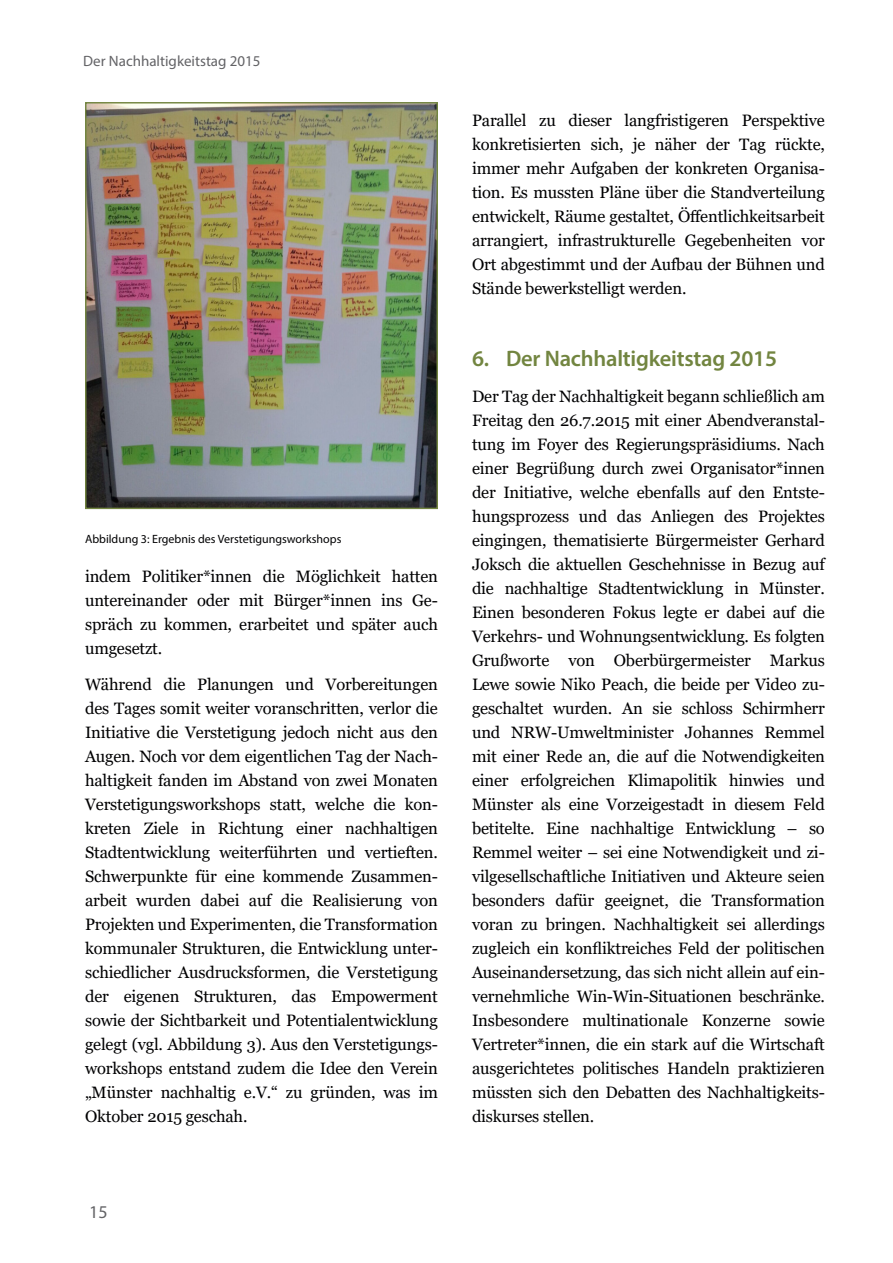
<style>
.page{position:relative;width:893px;height:1263px;background:#fff}
.page>*{position:absolute;margin:0;border:0;box-sizing:border-box;transform-origin:0 0}
.t1{font:600 22.5px "Myriad Pro";letter-spacing:-.01em;color:#728540}
.t2{font:18px "Myriad Pro";color:#636366}
.t3{font:16.5px/24px "Georgia";letter-spacing:-.01em;color:#000002;text-align:justify}
.t4{font:15px "Myriad Pro";color:#636366}
.Beschriftung_Abb__Ta{font:12px "Myriad Pro";color:#000002}
</style>
<div class="page">
<img style="left:87px;top:104px;width:349px;height:403px">
<div style="left:85px;top:102px;width:353px;height:407px;border:1px solid #728540"></div>
<p class="t4" style="left:83px;top:52px;width:179px">Der Nachhaltigkeitstag 2015</p>
<p class="Beschriftung_Abb__Ta" style="left:85px;top:532px;width:258px">Abbildung 3: Ergebnis des Verstetigungsworkshops</p>
<p class="t3" style="left:85px;top:565px;width:354px">indem Politiker*innen die Möglichkeit hatten untereinander oder mit Bürger*innen ins Ge&shy;spräch zu kommen, erarbeitet und später auch umgesetzt.</p>
<p class="t3" style="left:85px;top:673px;width:354px">Während die Planungen und Vorbereitungen des Tages somit weiter voranschritten, verlor die Initiative die Verstetigung jedoch nicht aus den Augen. Noch vor dem eigentlichen Tag der Nach&shy;haltigkeit fanden im Abstand von zwei Monaten Verstetigungsworkshops statt, welche die kon&shy;kreten Ziele in Richtung einer nachhaltigen Stadtentwicklung weiterführten und vertieften.<br>Schwerpunkte für eine kommende Zusammen&shy;arbeit wurden dabei auf die Realisierung von Projekten und Experimenten, die Transformation kommunaler Strukturen, die Entwicklung unter&shy;schiedlicher Ausdrucksformen, die Verstetigung der eigenen Strukturen, das Empowerment sowie der Sichtbarkeit und Potentialentwicklung gelegt (vgl. Abbildung 3). Aus den Verstetigungs&shy;workshops entstand zudem die Idee den Verein „Münster nachhaltig e.V.“ zu gründen, was im Oktober 2015 geschah.</p>
<p class="t2" style="left:89px;top:1201px;width:20px">15</p>
<p class="t3" style="left:472px;top:109px;width:354px">Parallel zu dieser langfristigeren Perspektive konkretisierten sich, je näher der Tag rückte, immer mehr Aufgaben der konkreten Organisa&shy;tion. Es mussten Pläne über die Standverteilung entwickelt, Räume gestaltet, Öffentlichkeitsarbeit arrangiert, infrastrukturelle Gegebenheiten vor Ort abgestimmt und der Aufbau der Bühnen und Stände bewerkstelligt werden.</p>
<p class="t1" style="left:472px;top:344px;width:307px">6. Der Nachhaltigkeitstag 2015</p>
<p class="t3" style="left:472px;top:385px;width:354px">Der Tag der Nachhaltigkeit begann schließlich am Freitag den 26.7.2015 mit einer Abendveranstal&shy;tung im Foyer des Regierungspräsidiums. Nach einer Begrüßung durch zwei Organisator*innen der Initiative, welche ebenfalls auf den Entste&shy;hungsprozess und das Anliegen des Projektes eingingen, thematisierte Bürgermeister Gerhard Joksch die aktuellen Geschehnisse in Bezug auf die nachhaltige Stadtentwicklung in Münster.<br>Einen besonderen Fokus legte er dabei auf die Verkehrs- und Wohnungsentwicklung. Es folgten Grußworte von Oberbürgermeister Markus Lewe sowie Niko Peach, die beide per Video zu&shy;geschaltet wurden. An sie schloss Schirmherr und NRW-Umweltminister Johannes Remmel mit einer Rede an, die auf die Notwendigkeiten einer erfolgreichen Klimapolitik hinwies und Münster als eine Vorzeigestadt in diesem Feld betitelte. Eine nachhaltige Entwicklung – so Remmel weiter – sei eine Notwendigkeit und zi&shy;vilgesellschaftliche Initiativen und Akteure seien besonders dafür geeignet, die Transformation voran zu bringen. Nachhaltigkeit sei allerdings zugleich ein konfliktreiches Feld der politischen Auseinandersetzung, das sich nicht allein auf ein&shy;vernehmliche Win-Win-Situationen beschränke.<br>Insbesondere multinationale Konzerne sowie Vertreter*innen, die ein stark auf die Wirtschaft ausgerichtetes politisches Handeln praktizieren müssten sich den Debatten des Nachhaltigkeits&shy;diskurses stellen.</p>
</div>
